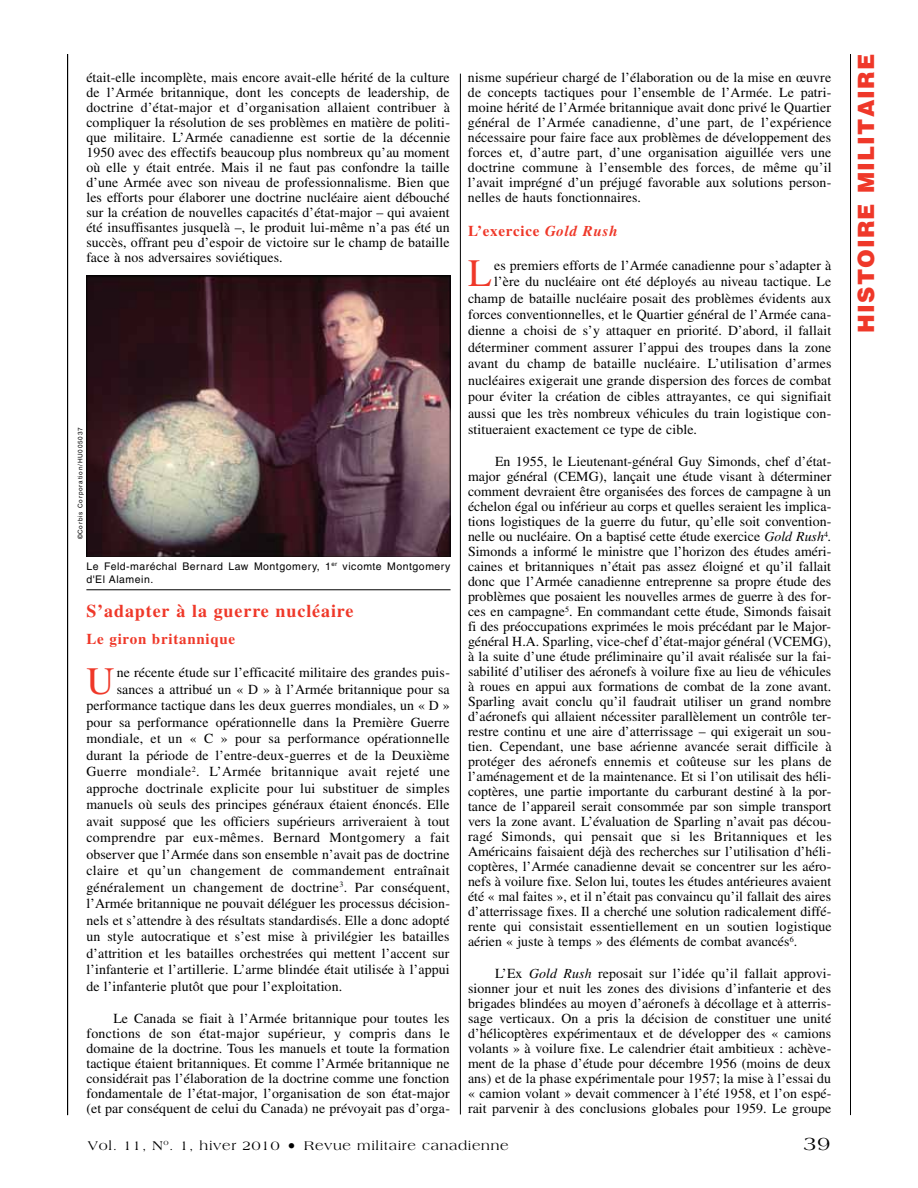
<style>
.page{position:relative;width:918px;height:1188px;background:#fff}
.page>*{position:absolute;margin:0;border:0;box-sizing:border-box;transform-origin:0 0}
.t1{font:38.85px "Times LT Std";color:#ef3829}
.t2{font:900 22.5px "Helvetica LT Std";letter-spacing:.05em;color:#ef3829}
.t3{font:19.5px "Americana Std";color:#000}
.t4{font:700 18px "Times LT Std";letter-spacing:.05em;color:#ef3829}
.t5{font:700 15px "Times LT Std";letter-spacing:.05em;color:#ef3829}
.t6{font:13.8px/15px "Times LT Std";letter-spacing:.005em;color:#000;text-align:justify}
.t7{font:13.8px "Times LT Std";letter-spacing:.025em;color:#000}
.t8{font:13.8px "Times LT Std";letter-spacing:.03em;color:#000}
.t9{font:13.5px "Americana Std";letter-spacing:.05em;color:#000}
.t10{font:10.5px/12.8px "Helvetica LT Std";letter-spacing:.05em;color:#000}
.t11{font:6.3px "Helvetica LT Std";letter-spacing:.125em;color:#000}
.s1{font-style:italic}
.s2{font-size:16.5px}
</style>
<div class="page">
<hr style="left:850px;top:54px;width:1px;height:1061px;background:#000">
<hr style="left:67px;top:54px;width:1px;height:1061px;background:#000">
<hr style="left:460px;top:74px;width:1px;height:1040px;background:#000">
<img style="left:88px;top:277px;width:361px;height:279px">
<div style="left:86px;top:275px;width:365px;height:283px;border:1px solid #000"></div>
<div style="left:86px;top:557px;width:365px;height:33px;background:#fff"></div>
<hr style="left:86px;top:589px;width:365px;height:1px;background:#000">
<p class="t6" style="left:86px;top:70px;width:365px">était-elle incomplète, mais encore avait-elle hérité de la culture de l’Armée britannique, dont les concepts de leadership, de doctrine d’état-major et d’organisation allaient contribuer à compliquer la résolution de ses problèmes en matière de politi&shy;que militaire. L’Armée canadienne est sortie de la décennie 1950 avec des effectifs beaucoup plus nombreux qu’au moment où elle y était entrée. Mais il ne faut pas confondre la taille d’une Armée avec son niveau de professionnalisme. Bien que les efforts pour élaborer une doctrine nucléaire aient débouché sur la création de nouvelles capacités d’état-major – qui avaient été insuffisantes jusquelà –, le produit lui-même n’a pas été un succès, offrant peu d’espoir de victoire sur le champ de bataille face à nos adversaires soviétiques.</p>
<p class="t11" style="left:77px;top:539px;width:114px;rotate:-90deg">©Corbis Corporation/HU005037</p>
<p class="t10" style="left:86px;top:560px;width:366px">Le Feld-maréchal Bernard Law Montgomery, 1<sup>er</sup> vicomte Montgomery d'El Alamein.</p>
<h3 class="t4" style="left:86px;top:600px;width:269px">S’adapter à la guerre nucléaire</h3>
<p class="t5" style="left:86px;top:630px;width:150px">Le giron britannique</p>
<h1 class="t1" style="left:86px;top:659px;width:30px">U</h1>
<p class="t6" style="left:117px;top:665px;width:335px">ne récente étude sur l’efficacité militaire des grandes puis-</p>
<p class="t6" style="left:117px;top:682px;width:334px">sances a attribué un « D » à l’Armée britannique pour sa</p>
<p class="t6" style="left:86px;top:698px;width:365px">performance tactique dans les deux guerres mondiales, un « D »</p>
<p class="t6" style="left:86px;top:715px;width:365px">pour sa performance opérationnelle dans la Première Guerre</p>
<p class="t6" style="left:86px;top:731px;width:365px">mondiale, et un « C » pour sa performance opérationnelle</p>
<p class="t6" style="left:86px;top:748px;width:365px">durant la période de l’entre-deux-guerres et de la Deuxième</p>
<p class="t8" style="left:86px;top:764px;width:365px">Guerre mondiale<sup>2</sup>. L’Armée britannique avait rejeté une</p>
<p class="t6" style="left:86px;top:781px;width:365px">approche doctrinale explicite pour lui substituer de simples</p>
<p class="t6" style="left:86px;top:797px;width:365px">manuels où seuls des principes généraux étaient énoncés. Elle</p>
<p class="t6" style="left:86px;top:814px;width:365px">avait supposé que les officiers supérieurs arriveraient à tout</p>
<p class="t7" style="left:86px;top:830px;width:365px">comprendre par eux-mêmes. Bernard Montgomery a fait</p>
<p class="t6" style="left:86px;top:847px;width:365px">observer que l’Armée dans son ensemble n’avait pas de doctrine</p>
<p class="t7" style="left:86px;top:863px;width:365px">claire et qu’un changement de commandement entraînait</p>
<p class="t6" style="left:86px;top:880px;width:365px">généralement un changement de doctrine<sup>3</sup>. Par conséquent,</p>
<p class="t6" style="left:86px;top:896px;width:365px">l’Armée britannique ne pouvait déléguer les processus décision-</p>
<p class="t6" style="left:86px;top:913px;width:365px">nels et s’attendre à des résultats standardisés. Elle a donc adopté</p>
<p class="t6" style="left:86px;top:929px;width:365px">un style autocratique et s’est mise à privilégier les batailles</p>
<p class="t6" style="left:86px;top:946px;width:365px">d’attrition et les batailles orchestrées qui mettent l’accent sur</p>
<p class="t6" style="left:86px;top:962px;width:365px">l’infanterie et l’artillerie. L’arme blindée était utilisée à l’appui</p>
<p class="t6" style="left:86px;top:979px;width:257px">de l’infanterie plutôt que pour l’exploitation.</p>
<p class="t6" style="left:86px;top:1010px;width:365px;text-indent:27px">Le Canada se fiait à l’Armée britannique pour toutes les fonctions de son état-major supérieur, y compris dans le domaine de la doctrine. Tous les manuels et toute la formation tactique étaient britanniques. Et comme l’Armée britannique ne considérait pas l’élaboration de la doctrine comme une fonction fondamentale de l’état-major, l’organisation de son état-major (et par conséquent de celui du Canada) ne prévoyait pas d’orga-</p>
<p class="t6" style="left:468px;top:70px;width:365px">nisme supérieur chargé de l’élaboration ou de la mise en œuvre de concepts tactiques pour l’ensemble de l’Armée. Le patri&shy;moine hérité de l’Armée britannique avait donc privé le Quartier général de l’Armée canadienne, d’une part, de l’expérience nécessaire pour faire face aux problèmes de développement des forces et, d’autre part, d’une organisation aiguillée vers une doctrine commune à l’ensemble des forces, de même qu’il l’avait imprégné d’un préjugé favorable aux solutions person&shy;nelles de hauts fonctionnaires.</p>
<p class="t5" style="left:468px;top:222px;width:151px">L’exercice <span class="s1">Gold Rush</span></p>
<h1 class="t1" style="left:468px;top:251px;width:25px">L</h1>
<p class="t6" style="left:494px;top:257px;width:339px">es premiers efforts de l’Armée canadienne pour s’adapter à</p>
<p class="t6" style="left:494px;top:274px;width:339px">l’ère du nucléaire ont été déployés au niveau tactique. Le</p>
<p class="t6" style="left:468px;top:290px;width:365px">champ de bataille nucléaire posait des problèmes évidents aux</p>
<p class="t6" style="left:468px;top:307px;width:365px">forces conventionnelles, et le Quartier général de l’Armée cana-</p>
<p class="t6" style="left:468px;top:323px;width:365px">dienne a choisi de s’y attaquer en priorité. D’abord, il fallait</p>
<p class="t6" style="left:468px;top:340px;width:365px">déterminer comment assurer l’appui des troupes dans la zone</p>
<p class="t6" style="left:468px;top:356px;width:365px">avant du champ de bataille nucléaire. L’utilisation d’armes</p>
<p class="t6" style="left:468px;top:373px;width:365px">nucléaires exigerait une grande dispersion des forces de combat</p>
<p class="t6" style="left:468px;top:389px;width:365px">pour éviter la création de cibles attrayantes, ce qui signifiait</p>
<p class="t6" style="left:468px;top:406px;width:365px">aussi que les très nombreux véhicules du train logistique con-</p>
<p class="t6" style="left:468px;top:422px;width:231px">stitueraient exactement ce type de cible.</p>
<p class="t6" style="left:468px;top:454px;width:365px;text-indent:27px">En 1955, le Lieutenant-général Guy Simonds, chef d’état&shy;major général (CEMG), lançait une étude visant à déterminer comment devraient être organisées des forces de campagne à un échelon égal ou inférieur au corps et quelles seraient les implica&shy;tions logistiques de la guerre du futur, qu’elle soit convention&shy;nelle ou nucléaire. On a baptisé cette étude exercice <span class="s1">Gold Rush</span><sup>4</sup><span class="s1">.<br></span>Simonds a informé le ministre que l’horizon des études améri&shy;caines et britanniques n’était pas assez éloigné et qu’il fallait donc que l’Armée canadienne entreprenne sa propre étude des problèmes que posaient les nouvelles armes de guerre à des for&shy;ces en campagne<sup>5</sup>. En commandant cette étude, Simonds faisait fi des préoccupations exprimées le mois précédant par le Major&shy;général H.A. Sparling, vice-chef d’état-major général (VCEMG), à la suite d’une étude préliminaire qu’il avait réalisée sur la fai&shy;sabilité d’utiliser des aéronefs à voilure fixe au lieu de véhicules à roues en appui aux formations de combat de la zone avant.<br>Sparling avait conclu qu’il faudrait utiliser un grand nombre d’aéronefs qui allaient nécessiter parallèlement un contrôle ter&shy;restre continu et une aire d’atterrissage – qui exigerait un sou&shy;tien. Cependant, une base aérienne avancée serait difficile à protéger des aéronefs ennemis et coûteuse sur les plans de l’aménagement et de la maintenance. Et si l’on utilisait des héli&shy;coptères, une partie importante du carburant destiné à la por&shy;tance de l’appareil serait consommée par son simple transport vers la zone avant. L’évaluation de Sparling n’avait pas décou&shy;ragé Simonds, qui pensait que si les Britanniques et les Américains faisaient déjà des recherches sur l’utilisation d’héli&shy;coptères, l’Armée canadienne devait se concentrer sur les aéro&shy;nefs à voilure fixe. Selon lui, toutes les études antérieures avaient été « mal faites », et il n’était pas convaincu qu’il fallait des aires d’atterrissage fixes. Il a cherché une solution radicalement diffé&shy;rente qui consistait essentiellement en un soutien logistique aérien « juste à temps » des éléments de combat avancés<sup>6</sup>.</p>
<p class="t6" style="left:468px;top:966px;width:365px;text-indent:27px">L’Ex <span class="s1">Gold Rush</span> reposait sur l’idée qu’il fallait approvi&shy;sionner jour et nuit les zones des divisions d’infanterie et des brigades blindées au moyen d’aéronefs à décollage et à atterris&shy;sage verticaux. On a pris la décision de constituer une unité d’hélicoptères expérimentaux et de développer des « camions volants » à voilure fixe. Le calendrier était ambitieux : achève&shy;ment de la phase d’étude pour décembre 1956 (moins de deux ans) et de la phase expérimentale pour 1957; la mise à l’essai du « camion volant » devait commencer à l’été 1958, et l’on espé&shy;rait parvenir à des conclusions globales pour 1959. Le groupe</p>
<p class="t9" style="left:88px;top:1138px;width:422px">Vol. 11, N<sup>o</sup>. 1, hiver 2010 <span class="s2">•</span> Revue militaire canadienne</p>
<h3 class="t3" style="left:804px;top:1132px;width:28px">39</h3>
<h2 class="t2" style="left:851px;top:333px;width:280px;rotate:-90deg">HISTOIRE MILITAIRE</h2>
</div>
